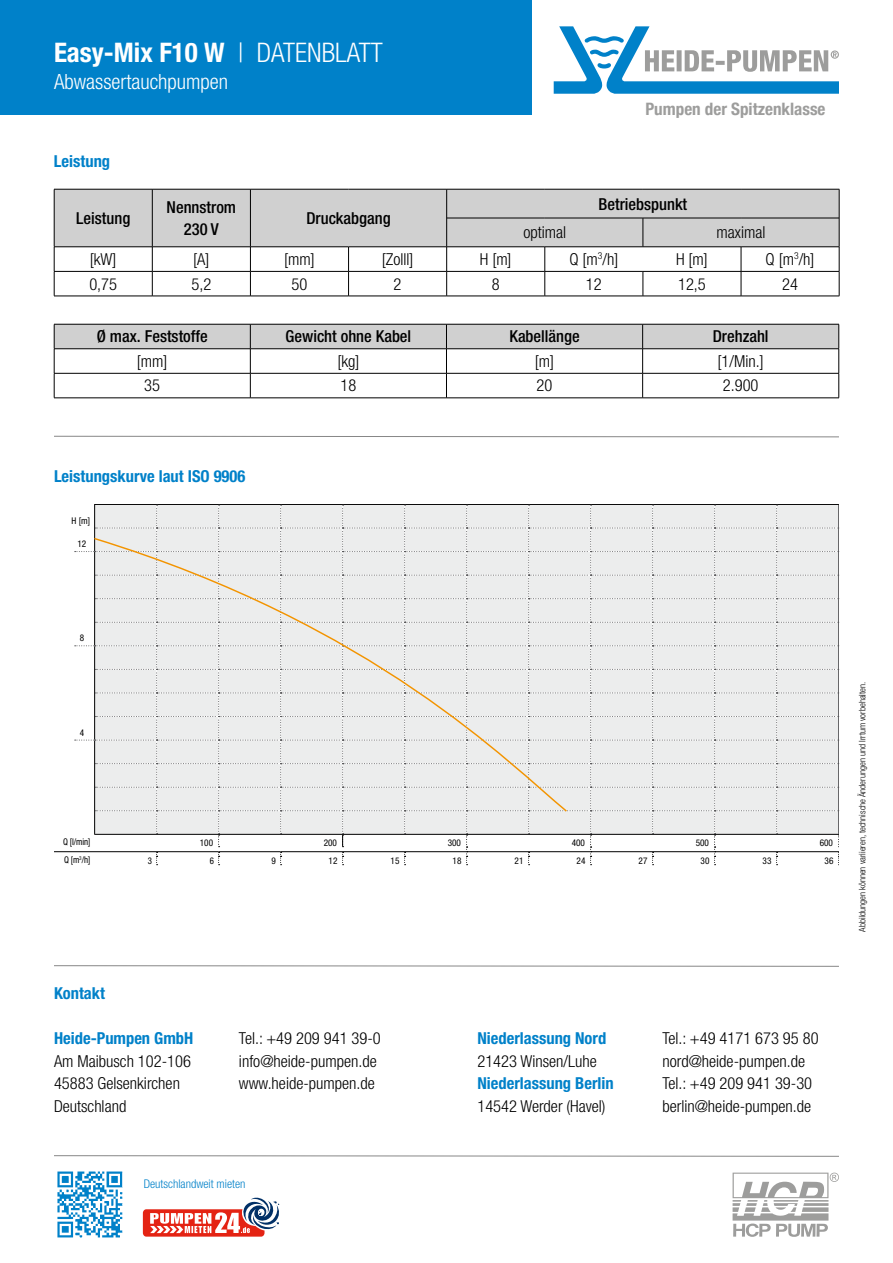
<style>
.page{position:relative;width:893px;height:1263px;background:#fff}
.page>*{position:absolute;margin:0;border:0;box-sizing:border-box;transform-origin:0 0}
.t1{font:700 condensed 27px "Helvetica Neue LT Std";color:#fff}
.t2{font:300 condensed 21px "Helvetica Neue LT Std";color:#fff}
.t3{font:700 condensed 17.1px "Helvetica Neue";color:#9d9d9c}
.t4{font:300 condensed 16.5px/22.5px "Helvetica Neue LT Std";color:#000}
.t5{font:500 condensed 16.5px/22.5px "Helvetica Neue LT Std";color:#000;text-align:center}
.t6{font:700 condensed 16.5px "Helvetica Neue LT Std";color:#0081c9}
.t7{font:300 condensed 12px "Helvetica Neue LT Std";color:#0081c9}
.t8{font:condensed 9.3px "Helvetica Neue LT Std";color:#000}
.t9{font:condensed 9.3px "Helvetica Neue LT Std";color:#000;scale:.95 1}
.t10{font:300 condensed 9px "Helvetica Neue LT Std";color:#000}
.s1{font-weight:300}
</style>
<div class="page">
<div style="left:0;top:0;width:531px;height:115px;background:#0081c9"></div>
<svg style="left:54px;top:1155px;width:785px;height:2px;background:#c2c2c2"></svg>
<svg style="left:54px;top:965px;width:785px;height:2px;background:#c2c2c2"></svg>
<svg style="left:554px;top:26px;width:285px;height:68px"></svg>
<svg style="left:143px;top:1198px;width:136px;height:38px"></svg>
<img style="left:57px;top:1171px;width:66px;height:67px">
<svg style="left:733px;top:1172px;width:106px;height:65px"></svg>
<svg style="left:54px;top:435px;width:785px;height:3px"></svg>
<div style="left:55px;top:190px;width:784px;height:57px;background:#d0d0d0"></div>
<hr style="left:54px;top:271px;width:98px;height:1px;background:#000">
<hr style="left:152px;top:271px;width:98px;height:1px;background:#000">
<hr style="left:250px;top:271px;width:99px;height:1px;background:#000">
<hr style="left:349px;top:271px;width:98px;height:1px;background:#000">
<svg style="left:348px;top:248px;width:1px;height:48px"></svg>
<hr style="left:447px;top:271px;width:98px;height:1px;background:#000">
<hr style="left:545px;top:271px;width:98px;height:1px;background:#000">
<svg style="left:545px;top:248px;width:1px;height:48px"></svg>
<hr style="left:643px;top:271px;width:98px;height:1px;background:#000">
<hr style="left:741px;top:271px;width:98px;height:1px;background:#000">
<svg style="left:741px;top:248px;width:1px;height:48px"></svg>
<hr style="left:54px;top:296px;width:98px;height:1px;background:#000">
<hr style="left:152px;top:296px;width:98px;height:1px;background:#000">
<hr style="left:250px;top:296px;width:99px;height:1px;background:#000">
<hr style="left:349px;top:296px;width:98px;height:1px;background:#000">
<hr style="left:447px;top:296px;width:98px;height:1px;background:#000">
<hr style="left:545px;top:296px;width:98px;height:1px;background:#000">
<hr style="left:54px;top:189px;width:98px;height:1px;background:#000">
<hr style="left:152px;top:189px;width:98px;height:1px;background:#000">
<hr style="left:250px;top:189px;width:99px;height:1px;background:#000">
<hr style="left:349px;top:189px;width:98px;height:1px;background:#000">
<svg style="left:54px;top:189px;width:1px;height:107px"></svg>
<svg style="left:152px;top:189px;width:1px;height:107px"></svg>
<svg style="left:250px;top:189px;width:1px;height:107px"></svg>
<hr style="left:54px;top:247px;width:98px;height:1px;background:#000">
<hr style="left:152px;top:247px;width:98px;height:1px;background:#000">
<hr style="left:250px;top:247px;width:99px;height:1px;background:#000">
<hr style="left:349px;top:247px;width:98px;height:1px;background:#000">
<hr style="left:447px;top:189px;width:98px;height:1px;background:#000">
<svg style="left:446px;top:189px;width:1px;height:107px"></svg>
<hr style="left:545px;top:189px;width:98px;height:1px;background:#000">
<hr style="left:643px;top:189px;width:98px;height:1px;background:#000">
<hr style="left:741px;top:189px;width:98px;height:1px;background:#000">
<hr style="left:447px;top:218px;width:98px;height:1px;background:#000">
<hr style="left:545px;top:218px;width:98px;height:1px;background:#000">
<hr style="left:643px;top:218px;width:98px;height:1px;background:#000">
<hr style="left:741px;top:218px;width:98px;height:1px;background:#000">
<svg style="left:643px;top:272px;width:1px;height:24px"></svg>
<hr style="left:643px;top:296px;width:98px;height:1px;background:#000">
<hr style="left:741px;top:296px;width:98px;height:1px;background:#000">
<svg style="left:839px;top:189px;width:1px;height:107px"></svg>
<svg style="left:643px;top:218px;width:1px;height:29px"></svg>
<hr style="left:447px;top:247px;width:98px;height:1px;background:#000">
<hr style="left:545px;top:247px;width:98px;height:1px;background:#000">
<hr style="left:643px;top:247px;width:98px;height:1px;background:#000">
<hr style="left:741px;top:247px;width:98px;height:1px;background:#000">
<hr style="left:54px;top:398px;width:196px;height:1px;background:#000">
<hr style="left:250px;top:398px;width:196px;height:1px;background:#000">
<hr style="left:446px;top:398px;width:197px;height:1px;background:#000">
<hr style="left:643px;top:398px;width:196px;height:1px;background:#000">
<svg style="left:54px;top:324px;width:785px;height:74px"></svg>
<hr style="left:94px;top:504px;width:63px;height:1px;background:#000">
<hr style="left:157px;top:504px;width:62px;height:1px;background:#000">
<hr style="left:219px;top:504px;width:62px;height:1px;background:#000">
<hr style="left:281px;top:504px;width:62px;height:1px;background:#000">
<hr style="left:343px;top:504px;width:62px;height:1px;background:#000">
<hr style="left:405px;top:504px;width:62px;height:1px;background:#000">
<hr style="left:467px;top:504px;width:62px;height:1px;background:#000">
<hr style="left:529px;top:504px;width:62px;height:1px;background:#000">
<hr style="left:591px;top:504px;width:62px;height:1px;background:#000">
<hr style="left:653px;top:504px;width:62px;height:1px;background:#000">
<hr style="left:715px;top:504px;width:62px;height:1px;background:#000">
<hr style="left:777px;top:504px;width:62px;height:1px;background:#000">
<svg style="left:54px;top:505px;width:786px;height:360px"></svg>
<svg style="left:93px;top:537px;width:475px;height:276px;background:#e9e9e9"></svg>
<h1 class="t1" style="left:54px;top:36px;width:330px">Easy-Mix F10 W <span class="s1">| DATENBLATT</span></h1>
<p class="t2" style="left:54px;top:69px;width:176px">Abwassertauchpumpen</p>
<p class="t6" style="left:54px;top:151px;width:58px">Leistung</p>
<p class="t5" style="left:76px;top:207px;width:56px">Leistung</p>
<p class="t5" style="left:167px;top:195px;width:71px">Nennstrom<br>230 V</p>
<p class="t5" style="left:306px;top:207px;width:86px">Druckabgang</p>
<p class="t3" style="left:645px;top:94px;width:182px">Pumpen der Spitzenklasse</p>
<p class="t5" style="left:599px;top:192px;width:90px">Betriebspunkt</p>
<p class="t4" style="left:523px;top:221px;width:44px">optimal</p>
<p class="t4" style="left:717px;top:221px;width:50px">maximal</p>
<p class="t4" style="left:90px;top:248px;width:28px">[kW]</p>
<p class="t4" style="left:193px;top:248px;width:18px">[A]</p>
<p class="t4" style="left:284px;top:248px;width:32px">[mm]</p>
<p class="t4" style="left:382px;top:248px;width:33px">[Zolll]</p>
<p class="t4" style="left:480px;top:248px;width:33px">H [m]</p>
<p class="t4" style="left:569px;top:248px;width:50px">Q [m<sup>3</sup>/h]</p>
<p class="t4" style="left:676px;top:248px;width:33px">H [m]</p>
<p class="t4" style="left:766px;top:248px;width:50px">Q [m<sup>3</sup>/h]</p>
<p class="t4" style="left:89px;top:272px;width:29px">0,75</p>
<p class="t4" style="left:191px;top:272px;width:21px">5,2</p>
<p class="t4" style="left:292px;top:272px;width:17px">50</p>
<p class="t4" style="left:394px;top:272px;width:9px">2</p>
<p class="t4" style="left:492px;top:272px;width:9px">8</p>
<p class="t4" style="left:586px;top:272px;width:17px">12</p>
<p class="t4" style="left:678px;top:272px;width:29px">12,5</p>
<p class="t4" style="left:782px;top:272px;width:17px">24</p>
<p class="t5" style="left:97px;top:325px;width:112px">Ø max. Feststoffe</p>
<p class="t5" style="left:286px;top:325px;width:127px">Gewicht ohne Kabel</p>
<p class="t5" style="left:509px;top:325px;width:72px">Kabellänge</p>
<p class="t5" style="left:713px;top:325px;width:57px">Drehzahl</p>
<p class="t4" style="left:137px;top:350px;width:32px">[mm]</p>
<p class="t4" style="left:337px;top:350px;width:23px">[kg]</p>
<p class="t4" style="left:535px;top:350px;width:21px">[m]</p>
<p class="t4" style="left:718px;top:350px;width:48px">[1/Min.]</p>
<p class="t4" style="left:144px;top:374px;width:17px">35</p>
<p class="t4" style="left:340px;top:374px;width:17px">18</p>
<p class="t4" style="left:537px;top:374px;width:17px">20</p>
<p class="t4" style="left:723px;top:374px;width:37px">2.900</p>
<p class="t6" style="left:54px;top:466px;width:193px">Leistungskurve laut ISO 9906</p>
<p class="t8" style="left:72px;top:515px;width:20px">H [m]</p>
<p class="t8" style="left:77px;top:538px;width:10px">12</p>
<p class="t8" style="left:80px;top:633px;width:6px">8</p>
<p class="t8" style="left:80px;top:727px;width:6px">4</p>
<p class="t9" style="left:63px;top:837px;width:30px">Q [l/min]</p>
<p class="t8" style="left:200px;top:837px;width:15px">100</p>
<p class="t8" style="left:324px;top:837px;width:15px">200</p>
<p class="t8" style="left:448px;top:837px;width:15px">300</p>
<p class="t8" style="left:572px;top:837px;width:15px">400</p>
<p class="t8" style="left:696px;top:837px;width:15px">500</p>
<p class="t8" style="left:820px;top:837px;width:15px">600</p>
<p class="t9" style="left:64px;top:854px;width:29px">Q [m<sup>3</sup>/h]</p>
<p class="t9" style="left:148px;top:855px;width:6px">3</p>
<p class="t9" style="left:210px;top:855px;width:6px">6</p>
<p class="t8" style="left:271px;top:855px;width:6px">9</p>
<p class="t8" style="left:329px;top:855px;width:10px">12</p>
<p class="t8" style="left:391px;top:855px;width:10px">15</p>
<p class="t8" style="left:453px;top:855px;width:10px">18</p>
<p class="t8" style="left:515px;top:855px;width:10px">21</p>
<p class="t8" style="left:577px;top:855px;width:10px">24</p>
<p class="t8" style="left:639px;top:855px;width:10px">27</p>
<p class="t8" style="left:701px;top:855px;width:10px">30</p>
<p class="t8" style="left:763px;top:855px;width:10px">33</p>
<p class="t8" style="left:825px;top:855px;width:10px">36</p>
<p class="t6" style="left:54px;top:983px;width:52px">Kontakt</p>
<p class="t6" style="left:54px;top:1028px;width:141px">Heide-Pumpen GmbH</p>
<p class="t4" style="left:54px;top:1049px;width:138px">Am Maibusch 102-106<br>45883 Gelsenkirchen<br>Deutschland</p>
<p class="t4" style="left:239px;top:1027px;width:143px">Tel.: +49 209 941 39-0 info@heide-pumpen.de www.heide-pumpen.de</p>
<p class="t6" style="left:477px;top:1028px;width:130px">Niederlassung Nord</p>
<p class="t4" style="left:477px;top:1049px;width:121px">21423 Winsen/Luhe</p>
<p class="t6" style="left:477px;top:1073px;width:138px">Niederlassung Berlin</p>
<p class="t4" style="left:477px;top:1094px;width:130px">14542 Werder (Havel)</p>
<p class="t4" style="left:662px;top:1027px;width:158px">Tel.: +49 4171 673 95 80 nord@heide-pumpen.de<br>Tel.: +49 209 941 39-30 berlin@heide-pumpen.de</p>
<p class="t10" style="left:857px;top:932px;width:251px;rotate:-90deg">Abbildungen können variieren, technische Änderungen und Irrtum vorbehalten.</p>
<p class="t7" style="left:144px;top:1176px;width:103px">Deutschlandweit mieten</p>
</div>
